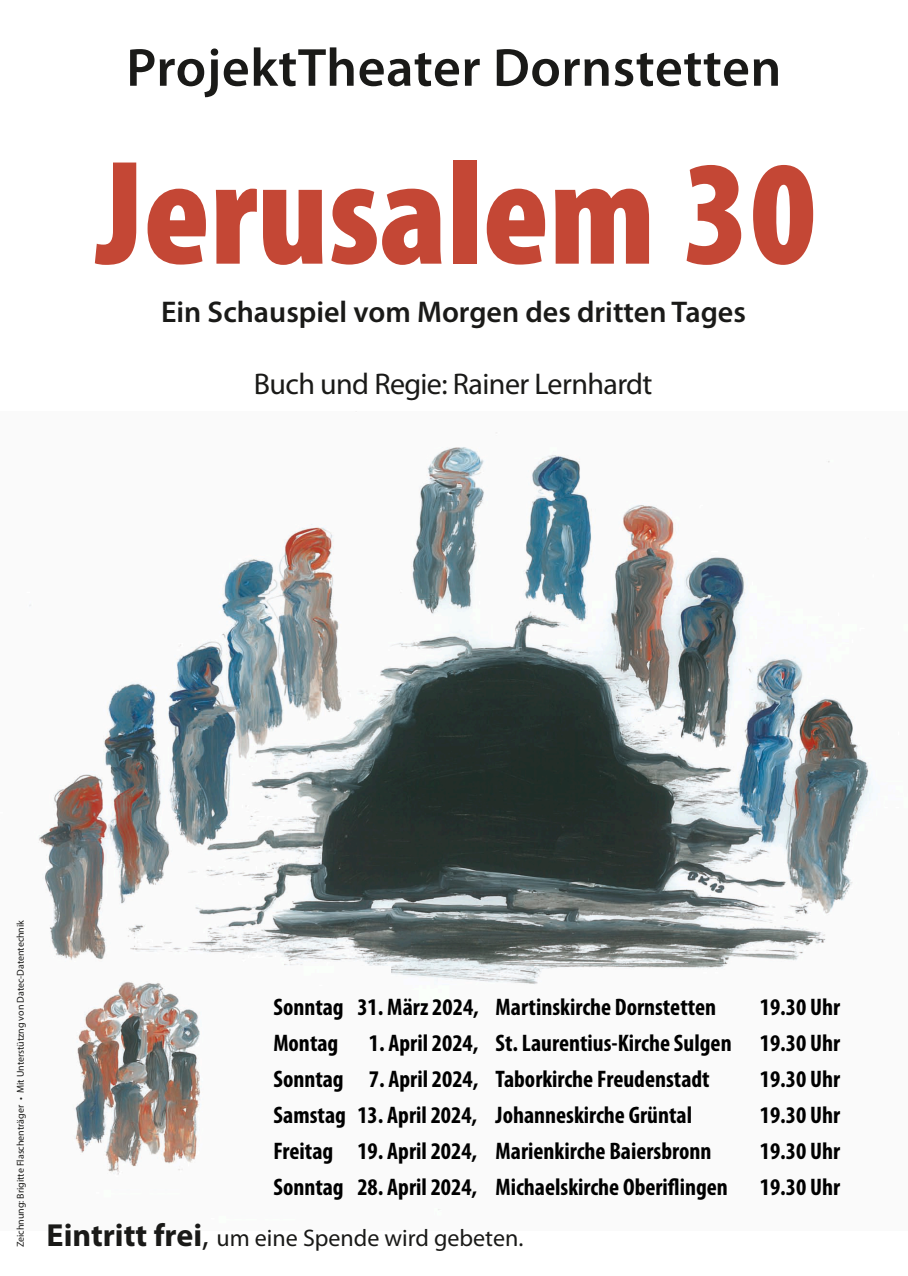
<style>
.page{position:relative;width:908px;height:1276px;background:#fff}
.page>*{position:absolute;margin:0;border:0;box-sizing:border-box;transform-origin:0 0}
.t1{font:900 condensed 150px "Myriad Pro";color:#c44735}
.t2{font:600 54px "Myriad Pro";letter-spacing:.01em;color:#1a1a18}
.t3{font:600 48px "Myriad Pro";color:#1a1a18}
.t4{font:700 32px "Myriad Pro";color:#1a1a18}
.t5{font:600 30px "Myriad Pro";color:#1a1a18}
.t6{font:30px "Myriad Pro";letter-spacing:-.02em;color:#1a1a18}
.t7{font:700 condensed 24px "Myriad Pro";color:#000}
.t8{font:24px "Myriad Pro";color:#1a1a18}
.t9{font:10px "Myriad Pro";letter-spacing:-.005em;color:#1a1a18}
.s1{font-weight:400}
</style>
<div class="page">
<img style="left:29px;top:411px;width:844px;height:799px">
<img style="left:29px;top:967px;width:361px;height:237px">
<p class="t3" style="left:45px;top:43px;width:818px">Evangelische Kirchengemeinde Grüntal</p>
<p class="t2" style="left:126px;top:45px;width:656px">ProjektTheater Dornstetten</p>
<p class="t1" style="left:97px;top:151px;width:720px">Jerusalem 30</p>
<p class="t5" style="left:161px;top:300px;width:586px">Ein Schauspiel vom Morgen des dritten Tages</p>
<p class="t6" style="left:254px;top:372px;width:400px">Buch und Regie: Rainer Lernhardt</p>
<p class="t9" style="left:16px;top:1247px;width:329px;rotate:-90deg">Zeichnung: Brigitte Flaschenträger • Mit Unterstützng von Datec-Datentechnik</p>
<p class="t7" style="left:273px;top:996px;width:444px">Sonntag 31. März 2024, Martinskirche Dornstetten</p>
<p class="t7" style="left:759px;top:996px;width:82px">19.30 Uhr</p>
<p class="t7" style="left:273px;top:1032px;width:66px">Montag</p>
<p class="t7" style="left:369px;top:1032px;width:472px">1. April 2024, St. Laurentius-Kirche Sulgen 19.30 Uhr</p>
<p class="t7" style="left:273px;top:1068px;width:437px">Sonntag 7. April 2024, Taborkirche Freudenstadt</p>
<p class="t7" style="left:759px;top:1068px;width:82px">19.30 Uhr</p>
<p class="t7" style="left:273px;top:1104px;width:420px">Samstag 13. April 2024, Johanneskirche Grüntal</p>
<p class="t7" style="left:759px;top:1104px;width:82px">19.30 Uhr</p>
<p class="t7" style="left:273px;top:1140px;width:439px">Freitag 19. April 2024, Marienkirche Baiersbronn</p>
<p class="t7" style="left:759px;top:1140px;width:82px">19.30 Uhr</p>
<p class="t7" style="left:273px;top:1176px;width:456px">Sonntag 28. April 2024, Michaelskirche Oberiflingen</p>
<p class="t7" style="left:759px;top:1176px;width:82px">19.30 Uhr</p>
<p class="t4" style="left:47px;top:1222px;width:164px">Eintritt frei<span class="s1">,</span></p>
<p class="t8" style="left:216px;top:1228px;width:308px">um eine Spende wird gebeten.</p>
</div>
